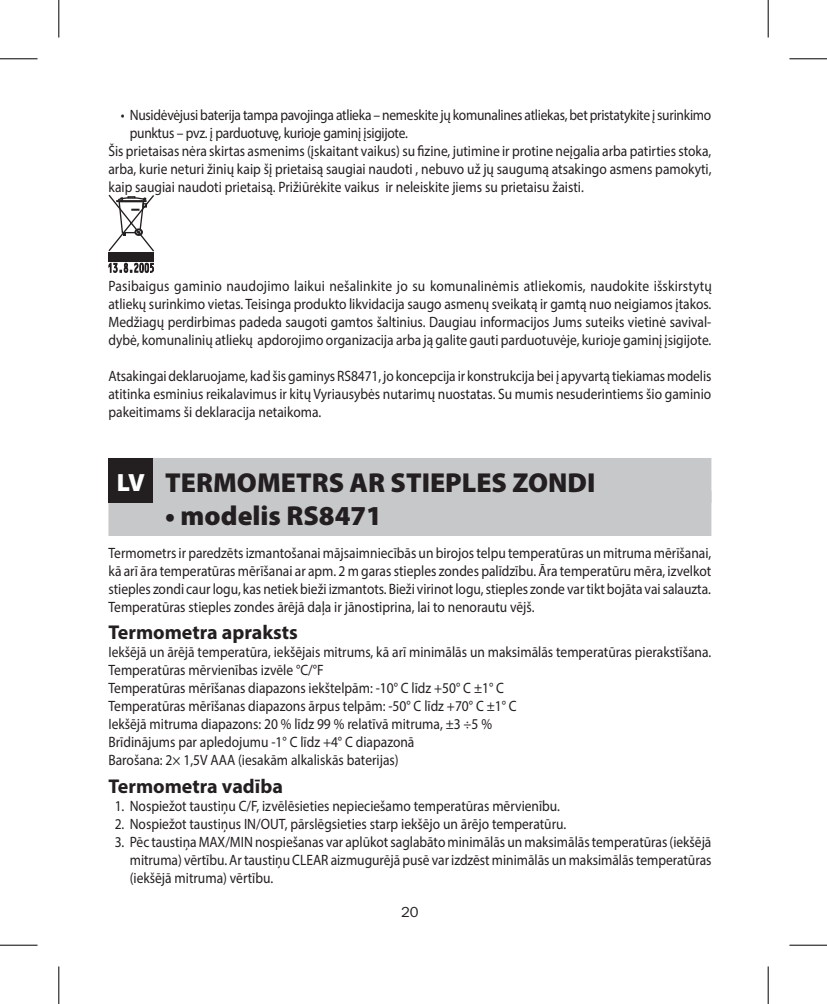
<style>
.page{position:relative;width:827px;height:1004px;background:#fff}
.page>*{position:absolute;margin:0;border:0;box-sizing:border-box;transform-origin:0 0}
.t1{font:900 27.5px "Myriad Pro";color:#231f20}
.t2{font:900 25px "Myriad Pro";color:#fff}
.t3{font:700 20px "Myriad Pro";color:#231f20}
.t4{font:15px/18px "Myriad Pro";color:#231f20;text-align:justify;scale:.9 1}
.t5{font:15px "Myriad Pro";letter-spacing:-.02em;color:#231f20;scale:.9 1}
.t6{font:15px "Franklin Got Itc TEE";color:#231f20}
</style>
<div class="page">
<svg style="left:108px;top:195px;width:46px;height:57px"></svg>
<div style="left:108px;top:252px;width:46px;height:9px;background:#231f20"></div>
<svg style="left:108px;top:261px;width:46px;height:12px"></svg>
<div style="left:108px;top:458px;width:603px;height:45px;background:#c7c8ca"></div>
<div style="left:108px;top:491px;width:603px;height:45px;background:#c7c8ca"></div>
<div style="left:108px;top:458px;width:45px;height:45px;background:#231f20"></div>
<hr style="left:0;top:58px;width:38px;height:1px;background:#000">
<hr style="left:789px;top:58px;width:37px;height:1px;background:#000">
<hr style="left:0;top:944px;width:38px;height:1px;background:#000">
<hr style="left:789px;top:944px;width:37px;height:1px;background:#000">
<hr style="left:58px;top:0;width:1px;height:38px;background:#000">
<hr style="left:58px;top:966px;width:1px;height:37px;background:#000">
<hr style="left:767px;top:0;width:1px;height:38px;background:#000">
<hr style="left:767px;top:966px;width:1px;height:37px;background:#000">
<p class="t5" style="left:121px;top:105px;width:657px">• Nusidėvėjusi baterija tampa pavojinga atlieka – nemeskite jų komunalines atliekas, bet pristatykite į surinkimo</p>
<p class="t5" style="left:130px;top:123px;width:310px">punktus – pvz. į parduotuvę, kurioje gaminį įsigijote.</p>
<p class="t4" style="left:108px;top:141px;width:671px">Šis prietaisas nėra skirtas asmenims (įskaitant vaikus) su fizine, jutimine ir protine neįgalia arba patirties stoka,</p>
<p class="t4" style="left:108px;top:159px;width:671px">arba, kurie neturi žinių kaip šį prietaisą saugiai naudoti , nebuvo už jų saugumą atsakingo asmens pamokyti,</p>
<p class="t4" style="left:108px;top:177px;width:529px">kaip saugiai naudoti prietaisą. Prižiūrėkite vaikus ir neleiskite jiems su prietaisu žaisti.</p>
<p class="t4" style="left:108px;top:276px;width:671px">Pasibaigus gaminio naudojimo laikui nešalinkite jo su komunalinėmis atliekomis, naudokite išskirstytų atliekų surinkimo vietas. Teisinga produkto likvidacija saugo asmenų sveikatą ir gamtą nuo neigiamos įtakos.<br>Medžiagų perdirbimas padeda saugoti gamtos šaltinius. Daugiau informacijos Jums suteiks vietinė savival&shy;dybė, komunalinių atliekų apdorojimo organizacija arba ją galite gauti parduotuvėje, kurioje gaminį įsigijote.</p>
<p class="t4" style="left:108px;top:366px;width:671px">Atsakingai deklaruojame, kad šis gaminys RS8471, jo koncepcija ir konstrukcija bei į apyvartą tiekiamas modelis atitinka esminius reikalavimus ir kitų Vyriausybės nutarimų nuostatas. Su mumis nesuderintiems šio gaminio pakeitimams ši deklaracija netaikoma.</p>
<h1 class="t1" style="left:165px;top:464px;width:431px">TERMOMETRS AR STIEPLES ZONDI</h1>
<h1 class="t1" style="left:165px;top:497px;width:218px">• modelis RS8471</h1>
<p class="t4" style="left:108px;top:543px;width:671px">Termometrs ir paredzēts izmantošanai mājsaimniecībās un birojos telpu temperatūras un mitruma mērīšanai, kā arī āra temperatūras mērīšanai ar apm. 2 m garas stieples zondes palīdzību. Āra temperatūru mēra, izvelkot stieples zondi caur logu, kas netiek bieži izmantots. Bieži virinot logu, stieples zonde var tikt bojāta vai salauzta.<br>Temperatūras stieples zondes ārējā daļa ir jānostiprina, lai to nenorautu vējš.</p>
<h3 class="t3" style="left:108px;top:619px;width:191px">Termometra apraksts</h3>
<p class="t4" style="left:108px;top:642px;width:671px;text-align:left">Iekšējā un ārējā temperatūra, iekšējais mitrums, kā arī minimālās un maksimālās temperatūras pierakstīšana.<br>Temperatūras mērvienības izvēle °C/°F<br>Temperatūras mērīšanas diapazons iekštelpām: -10° C līdz +50° C ±1° C<br>Temperatūras mērīšanas diapazons ārpus telpām: -50° C līdz +70° C ±1° C<br>Iekšējā mitruma diapazons: 20 % līdz 99 % relatīvā mitruma, ±3 ÷5 %<br>Brīdinājums par apledojumu -1° C līdz +4° C diapazonā<br>Barošana: 2× 1,5V AAA (iesakām alkaliskās baterijas)</p>
<h3 class="t3" style="left:108px;top:773px;width:176px">Termometra vadība</h3>
<p class="t4" style="left:115px;top:796px;width:496px">1. Nospiežot taustiņu C/F, izvēlēsieties nepieciešamo temperatūras mērvienību.</p>
<p class="t4" style="left:115px;top:814px;width:503px">2. Nospiežot taustiņus IN/OUT, pārslēgsieties starp iekšējo un ārējo temperatūru.</p>
<p class="t4" style="left:130px;top:832px;width:647px;text-indent:-15px">3. Pēc taustiņa MAX/MIN nospiešanas var aplūkot saglabāto minimālās un maksimālās temperatūras (iekšējā mitruma) vērtību. Ar taustiņu CLEAR aizmugurējā pusē var izdzēst minimālās un maksimālās temperatūras (iekšējā mitruma) vērtību.</p>
<h2 class="t2" style="left:117px;top:466px;width:30px">LV</h2>
<p class="t6" style="left:401px;top:903px;width:19px">20</p>
</div>
